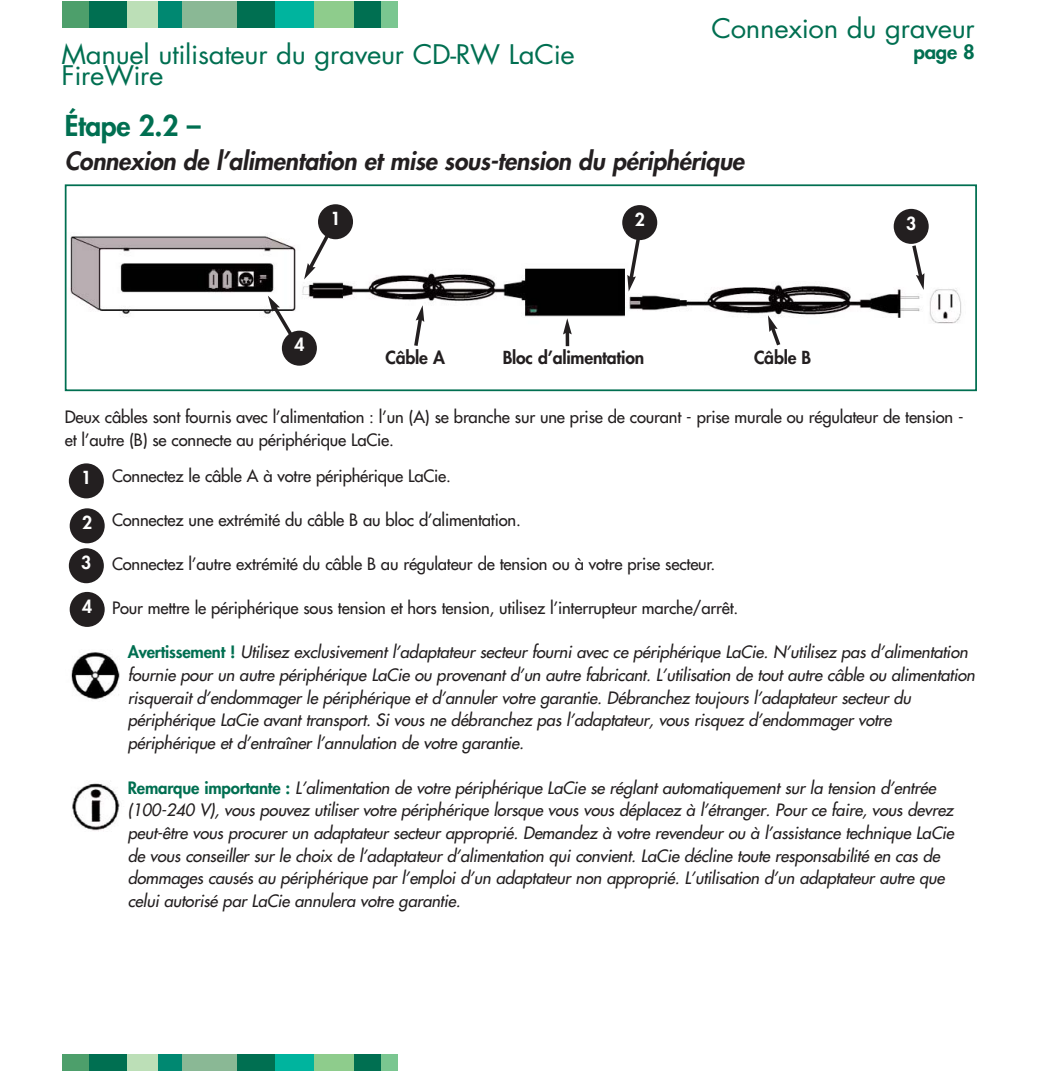
<style>
.page{position:relative;width:1040px;height:1071px;background:#fff}
.page>*{position:absolute;margin:0;border:0;box-sizing:border-box;transform-origin:0 0}
.t1{font:800 28px "Futura";letter-spacing:-.01em;color:#006f51}
.t2{font:26.25px "Futura";letter-spacing:-.01em;color:#006f51;scale:1.05 1}
.t3{font:italic 800 24.5px "Futura";letter-spacing:-.01em;color:#231f20}
.t4{font:800 19.25px "Futura";color:#006f51;scale:1.05 1}
.t5{font:800 17.5px "Futura";letter-spacing:-.01em;color:#231f20}
.t6{font:800 17.5px "Futura";color:#fff}
.t7{font:italic 16.62px/22.6px "Futura";letter-spacing:-.01em;color:#231f20}
.t8{font:16.62px/22.6px "Futura";letter-spacing:-.01em;color:#231f20}
.s1{font-weight:800;font-style:normal;color:#006f51}
</style>
<div class="page">
<div style="left:63px;top:1px;width:27px;height:27px;background:#4d9f6b"></div>
<div style="left:90px;top:1px;width:38px;height:27px;background:#006f51"></div>
<div style="left:127px;top:1px;width:31px;height:27px;background:#bcdfb7"></div>
<div style="left:158px;top:1px;width:25px;height:27px;background:#008871"></div>
<div style="left:182px;top:1px;width:56px;height:27px;background:#8ab895"></div>
<div style="left:237px;top:1px;width:40px;height:27px;background:#006f51"></div>
<div style="left:275px;top:1px;width:39px;height:27px;background:#00b49e"></div>
<div style="left:314px;top:1px;width:39px;height:27px;background:#8ecc8c"></div>
<div style="left:353px;top:1px;width:29px;height:27px;background:#006f51"></div>
<div style="left:381px;top:1px;width:17px;height:27px;background:#7ac690"></div>
<div style="left:63px;top:1054px;width:27px;height:17px;background:#4d9f6b"></div>
<div style="left:90px;top:1054px;width:38px;height:17px;background:#006f51"></div>
<div style="left:127px;top:1054px;width:31px;height:17px;background:#bcdfb7"></div>
<div style="left:158px;top:1054px;width:25px;height:17px;background:#008871"></div>
<div style="left:182px;top:1054px;width:56px;height:17px;background:#8ab895"></div>
<div style="left:237px;top:1054px;width:40px;height:17px;background:#006f51"></div>
<div style="left:275px;top:1054px;width:39px;height:17px;background:#00b49e"></div>
<div style="left:314px;top:1054px;width:39px;height:17px;background:#8ecc8c"></div>
<div style="left:353px;top:1054px;width:29px;height:17px;background:#006f51"></div>
<div style="left:381px;top:1054px;width:17px;height:17px;background:#7ac690"></div>
<img style="left:70px;top:226px;width:892px;height:98px">
<div style="left:65px;top:184px;width:911px;height:207px;border:2px solid #006f51"></div>
<div style="left:318px;top:204px;width:35px;height:35px;background:#231f20;border-radius:50%"></div>
<div style="left:622px;top:205px;width:35px;height:35px;background:#231f20;border-radius:50%"></div>
<div style="left:893px;top:209px;width:35px;height:35px;background:#231f20;border-radius:50%"></div>
<div style="left:282px;top:331px;width:35px;height:35px;background:#231f20;border-radius:50%"></div>
<svg style="left:268px;top:296px;width:30px;height:48px"></svg>
<svg style="left:304px;top:232px;width:28px;height:47px"></svg>
<svg style="left:627px;top:235px;width:15px;height:57px"></svg>
<svg style="left:909px;top:242px;width:16px;height:48px"></svg>
<svg style="left:412px;top:305px;width:12px;height:41px"></svg>
<svg style="left:768px;top:315px;width:15px;height:31px"></svg>
<svg style="left:565px;top:334px;width:4px;height:12px"></svg>
<svg style="left:563px;top:318px;width:8px;height:16px"></svg>
<div style="left:69px;top:463px;width:35px;height:35px;background:#231f20;border-radius:50%"></div>
<div style="left:70px;top:508px;width:35px;height:35px;background:#231f20;border-radius:50%"></div>
<div style="left:69px;top:548px;width:35px;height:35px;background:#231f20;border-radius:50%"></div>
<div style="left:70px;top:592px;width:35px;height:35px;background:#231f20;border-radius:50%"></div>
<img style="left:71px;top:652px;width:49px;height:48px">
<img style="left:72px;top:783px;width:48px;height:48px">
<h2 class="t2" style="left:711px;top:16px;width:252px">Connexion du graveur</h2>
<h2 class="t2" style="left:62px;top:43px;width:490px">Manuel utilisateur du graveur CD-RW LaCie</h2>
<p class="t4" style="left:913px;top:43px;width:60px">page 8</p>
<h2 class="t2" style="left:62px;top:64px;width:98px">FireWire</h2>
<h1 class="t1" style="left:65px;top:112px;width:137px">Étape 2.2 –</h1>
<h3 class="t3" style="left:65px;top:149px;width:681px">Connexion de l’alimentation et mise sous-tension du périphérique</h3>
<p class="t6" style="left:330px;top:210px;width:12px">1</p>
<p class="t6" style="left:635px;top:211px;width:12px">2</p>
<p class="t6" style="left:906px;top:215px;width:12px">3</p>
<p class="t6" style="left:294px;top:336px;width:12px">4</p>
<p class="t5" style="left:385px;top:350px;width:61px">Câble A</p>
<p class="t5" style="left:502px;top:350px;width:143px">Bloc d’alimentation</p>
<p class="t5" style="left:754px;top:350px;width:59px">Câble B</p>
<p class="t8" style="left:65px;top:407px;width:900px">Deux câbles sont fournis avec l’alimentation : l’un (A) se branche sur une prise de courant - prise murale ou régulateur de tension - et l’autre (B) se connecte au périphérique LaCie.</p>
<p class="t8" style="left:112px;top:466px;width:340px">Connectez le câble A à votre périphérique LaCie.</p>
<p class="t8" style="left:112px;top:510px;width:410px">Connectez une extrémité du câble B au bloc d’alimentation.</p>
<p class="t8" style="left:112px;top:554px;width:605px">Connectez l’autre extrémité du câble B au régulateur de tension ou à votre prise secteur.</p>
<p class="t8" style="left:112px;top:597px;width:628px">Pour mettre le périphérique sous tension et hors tension, utilisez l’interrupteur marche/arrêt.</p>
<p class="t7" style="left:128px;top:642px;width:848px"><span class="s1">Avertissement !</span> Utilisez exclusivement l’adaptateur secteur fourni avec ce périphérique LaCie. N’utilisez pas d’alimentation fournie pour un autre périphérique LaCie ou provenant d’un autre fabricant. L’utilisation de tout autre câble ou alimentation risquerait d’endommager le périphérique et d’annuler votre garantie. Débranchez toujours l’adaptateur secteur du périphérique LaCie avant transport. Si vous ne débranchez pas l’adaptateur, vous risquez d’endommager votre périphérique et d’entraîner l’annulation de votre garantie.</p>
<p class="t7" style="left:128px;top:778px;width:827px"><span class="s1">Remarque importante :</span> L’alimentation de votre périphérique LaCie se réglant automatiquement sur la tension d’entrée (100-240 V), vous pouvez utiliser votre périphérique lorsque vous vous déplacez à l’étranger. Pour ce faire, vous devrez peut-être vous procurer un adaptateur secteur approprié. Demandez à votre revendeur ou à l’assistance technique LaCie de vous conseiller sur le choix de l’adaptateur d’alimentation qui convient. LaCie décline toute responsabilité en cas de dommages causés au périphérique par l’emploi d’un adaptateur non approprié. L’utilisation d’un adaptateur autre que celui autorisé par LaCie annulera votre garantie.</p>
<p class="t6" style="left:81px;top:469px;width:12px">1</p>
<p class="t6" style="left:82px;top:514px;width:12px">2</p>
<p class="t6" style="left:81px;top:554px;width:12px">3</p>
<p class="t6" style="left:82px;top:598px;width:12px">4</p>
</div>
